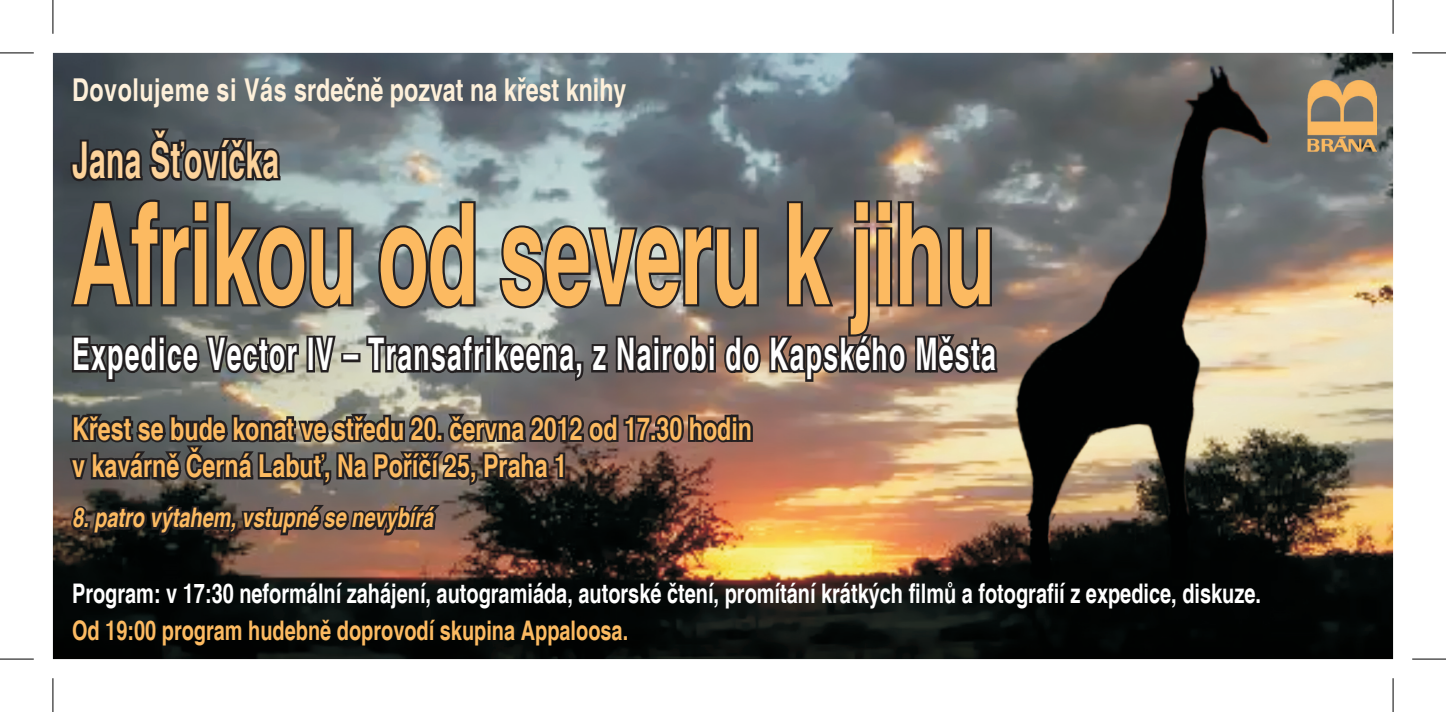
<style>
.page{position:relative;width:1446px;height:712px;background:#fff}
.page>*{position:absolute;margin:0;border:0;box-sizing:border-box;transform-origin:0 0}
.t1{font:700 condensed 140.62px "Helvetica";letter-spacing:-.01em;color:#fcba61;scale:.72 1}
.t2{font:700 condensed 50.62px "Helvetica";letter-spacing:.01em;color:#fdd39b;scale:.72 1}
.t3{font:700 condensed 45px "Helvetica";letter-spacing:.04em;color:#fff;scale:.72 1}
.t4{font:700 condensed 31.5px/37.6px "Helvetica";color:#fcba61;scale:.9 1}
.t5{font:700 condensed 31.5px "Helvetica";color:#fef0da;scale:.9 1}
.t6{font:700 condensed 27px "Helvetica";color:#fff;scale:.9 1}
.t7{font:700 condensed 27px "Helvetica";color:#fcba61;scale:.9 1}
.t8{font:italic 700 condensed 27px "Helvetica";color:#fcba61;scale:.9 1}
</style>
<div class="page">
<img style="left:53px;top:53px;width:1339px;height:606px">
<img style="left:68px;top:56px;width:931px;height:529px">
<img style="left:1307px;top:80px;width:69px;height:71px">
<hr style="left:0;top:53px;width:34px;height:1px;background:#000">
<hr style="left:1411px;top:53px;width:34px;height:1px;background:#000">
<hr style="left:0;top:658px;width:34px;height:1px;background:#000">
<hr style="left:1411px;top:658px;width:34px;height:1px;background:#000">
<hr style="left:53px;top:0;width:1px;height:34px;background:#000">
<hr style="left:53px;top:678px;width:1px;height:34px;background:#000">
<hr style="left:1392px;top:0;width:1px;height:34px;background:#000">
<hr style="left:1392px;top:678px;width:1px;height:34px;background:#000">
<p class="t5" style="left:72px;top:71px;width:617px">Dovolujeme si Vás srdečně pozvat na křest knihy</p>
<h2 class="t2" style="left:72px;top:130px;width:289px">Jana Šťovíčka</h2>
<h1 class="t1" style="left:72px;top:170px;width:1283px">Afrikou od severu k jihu</h1>
<h3 class="t3" style="left:72px;top:327px;width:1284px">Expedice Vector IV – Transafrikeena, z Nairobi do Kapského Města</h3>
<p class="t4" style="left:72px;top:410px;width:757px">Křest se bude konat ve středu 20. června 2012 od 17.30 hodin v kavárně Černá Labuť, Na Poříčí 25, Praha 1</p>
<p class="t8" style="left:72px;top:501px;width:403px">8. patro výtahem, vstupné se nevybírá</p>
<p class="t6" style="left:72px;top:576px;width:1322px">Program: v 17:30 neformální zahájení, autogramiáda, autorské čtení, promítání krátkých filmů a fotografií z expedice, diskuze.</p>
<p class="t7" style="left:72px;top:614px;width:619px">Od 19:00 program hudebně doprovodí skupina Appaloosa.</p>
</div>
